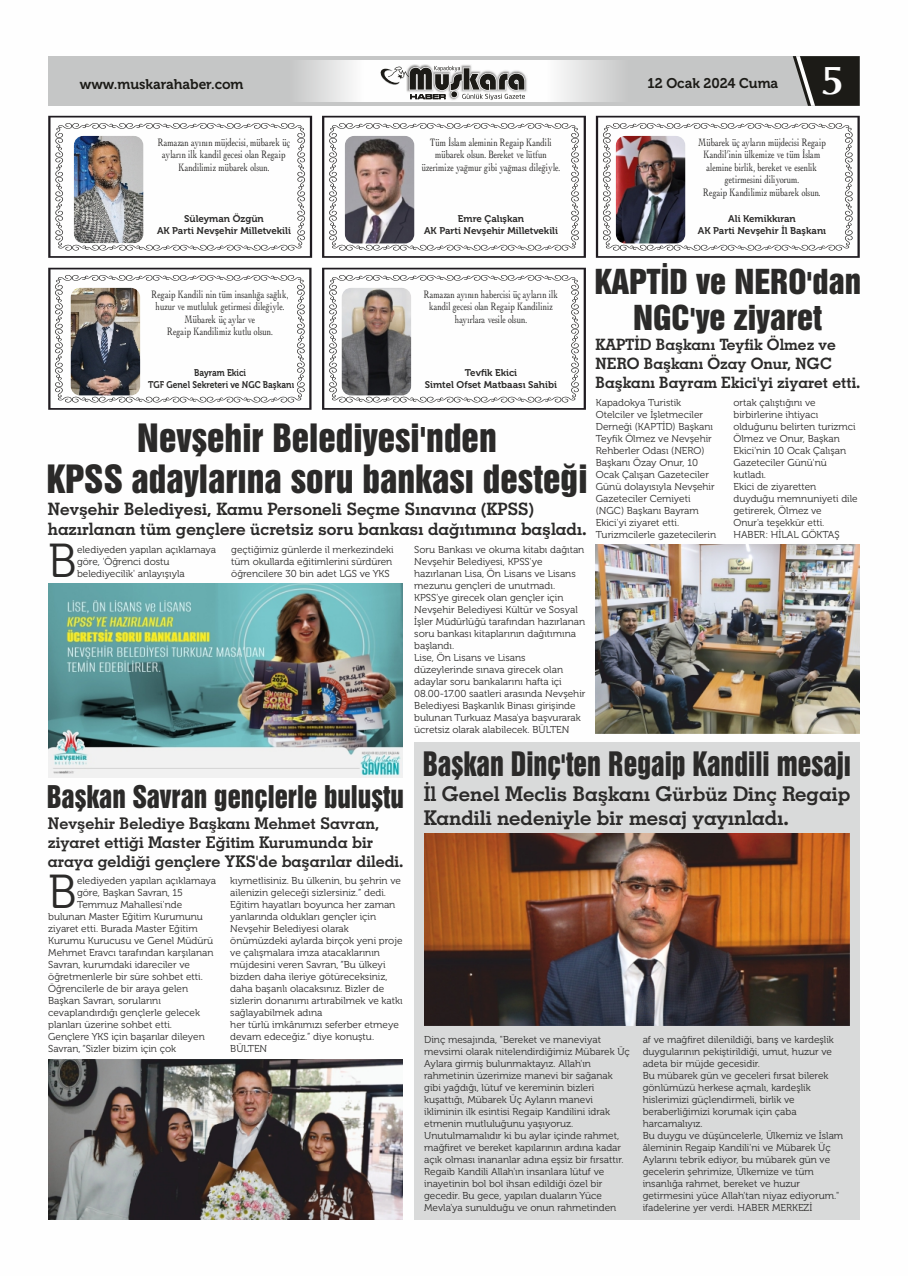
<style>
.page{position:relative;width:908px;height:1276px;background:#fff}
.page>*{position:absolute;margin:0;border:0;box-sizing:border-box;transform-origin:0 0}
.t1{font:47.5px "Museo 300";color:#2b2a29}
.t2{font:700 40.3px "Optima";color:#fefefe}
.t3{font:35.6px/41.1px "Swiss 921 BT";color:#2b2a29;text-align:center}
.t4{font:31.4px/36.3px "Swiss 921 BT";color:#2b2a29;text-align:center;scale:1.05 1}
.t5{font:30.7px "Swiss 921 BT";color:#2b2a29;scale:.9 1}
.t6{font:28.6px "Swiss 921 BT";color:#2b2a29;scale:.95 1}
.t7{font:20.4px/24.4px "Geometric Slabserif 703 Bold BT";color:#2b2a29}
.t8{font:17.1px/20.5px "Geometric Slabserif 703 Bold BT";color:#2b2a29}
.t9{font:16.1px/19.3px "Geometric Slabserif 703 Bold BT";color:#2b2a29}
.t10{font:15.7px/18.8px "Geometric Slabserif 703 Bold BT";color:#2b2a29}
.t11{font:14px "Museo 700";color:#1c1b17}
.t12{font:11px/12.5px "Albatross";color:#2b2a29;text-align:center}
.t13{font:10px/12px "Museo 300";color:#2b2a29}
.t14{font:9.7px/11.7px "Museo 700";color:#2b2a29;text-align:center}
.t15{font:9.7px/11.7px "Museo 700";color:#2b2a29;text-align:center;scale:.87 1}
</style>
<div class="page">
<div style="left:48px;top:56px;width:811px;height:50px;background:#c5c6c6"></div>
<img style="left:303px;top:60px;width:310px;height:42px">
<svg style="left:792px;top:56px;width:67px;height:50px;background:#3f3e3b"></svg>
<img style="left:406px;top:65px;width:121px;height:35px">
<svg style="left:379px;top:66px;width:146px;height:36px;background:#a6a6a4"></svg>
<svg style="left:322px;top:116px;width:263px;height:142px"></svg>
<svg style="left:48px;top:116px;width:264px;height:142px"></svg>
<svg style="left:48px;top:268px;width:263px;height:142px"></svg>
<svg style="left:322px;top:268px;width:263px;height:142px"></svg>
<svg style="left:595px;top:116px;width:264px;height:142px"></svg>
<img style="left:595px;top:544px;width:264px;height:189px">
<div style="left:414px;top:742px;width:445px;height:477px;background:#d9dada"></div>
<img style="left:424px;top:834px;width:425px;height:191px">
<img style="left:48px;top:1059px;width:354px;height:160px">
<img style="left:48px;top:583px;width:355px;height:195px">
<h3 class="t11" style="left:80px;top:78px;width:165px">www.muskarahaber.com</h3>
<h3 class="t11" style="left:647px;top:78px;width:132px">12 Ocak 2024 Cuma</h3>
<h2 class="t2" style="left:820px;top:63px;width:26px">5</h2>
<p class="t12" style="left:158px;top:137px;width:134px">Ramazan ayının müjdecisi, mübarek üç ayların ilk kandil gecesi olan Regaip<br>Kandilimiz mübarek olsun.</p>
<p class="t14" style="left:157px;top:214px;width:135px">Süleyman Özgün<br>AK Parti Nevşehir Milletvekili</p>
<p class="t12" style="left:421px;top:137px;width:140px">Tüm İslam aleminin Regaip Kandili mübarek olsun. Bereket ve lütfun üzerimize yağmur gibi yağması dileğiyle.</p>
<p class="t14" style="left:424px;top:214px;width:135px">Emre Çalışkan<br>AK Parti Nevşehir Milletvekili</p>
<p class="t12" style="left:697px;top:137px;width:129px">Mübarek üç ayların müjdecisi Regaip Kandil'inin ülkemize ve tüm İslam alemine birlik, bereket ve esenlik getirmesini diliyorum.<br>Regaip Kandilimiz mübarek olsun.</p>
<p class="t14" style="left:697px;top:214px;width:130px">Ali Kemikkıran<br>AK Parti Nevşehir İl Başkanı</p>
<h3 class="t4" style="left:594px;top:268px;width:255px">KAPTİD ve NERO'dan<br>NGC'ye ziyaret</h3>
<h3 class="t10" style="left:595px;top:337px;width:266px">KAPTİD Başkanı Teyfik Ölmez ve<br>NERO Başkanı Özay Onur, NGC<br>Başkanı Bayram Ekici'yi ziyaret etti.</h3>
<p class="t13" style="left:595px;top:397px;width:122px">Kapadokya Turistik<br>Otelciler ve İşletmeciler<br>Derneği (KAPTİD) Başkanı<br>Teyfik Ölmez ve Nevşehir<br>Rehberler Odası (NERO)<br>Başkanı Özay Onur, 10<br>Ocak Çalışan Gazeteciler<br>Günü dolayısıyla Nevşehir<br>Gazeteciler Cemiyeti (NGC) Başkanı Bayram<br>Ekici'yi ziyaret etti.<br>Turizmcilerle gazetecilerin</p>
<p class="t13" style="left:733px;top:397px;width:126px">ortak çalıştığını ve birbirlerine ihtiyacı olduğunu belirten turizmci<br>Ölmez ve Onur, Başkan<br>Ekici'nin 10 Ocak Çalışan<br>Gazeteciler Günü'nü kutladı.<br>Ekici de ziyaretten duyduğu memnuniyeti dile getirerek, Ölmez ve<br>Onur'a teşekkür etti.<br>HABER: HİLAL GÖKTAŞ</p>
<p class="t12" style="left:151px;top:289px;width:138px">Regaip Kandili’nin tüm insanlığa sağlık, huzur ve mutluluk getirmesi dileğiyle.<br>Mübarek üç aylar ve<br>Regaip Kandilimiz kutlu olsun.</p>
<p class="t15" style="left:148px;top:368px;width:169px">Bayram Ekici<br>TGF Genel Sekreteri ve NGC Başkanı</p>
<p class="t12" style="left:423px;top:289px;width:136px">Ramazan ayının habercisi üç ayların ilk kandil gecesi olan Regaip Kandiliniz hayırlara vesile olsun.</p>
<p class="t14" style="left:424px;top:368px;width:133px">Tevfik Ekici<br>Simtel Ofset Matbaası Sahibi</p>
<h3 class="t3" style="left:47px;top:422px;width:542px">Nevşehir Belediyesi'nden<br>KPSS adaylarına soru bankası desteği</h3>
<h3 class="t8" style="left:48px;top:500px;width:540px">Nevşehir Belediyesi, Kamu Personeli Seçme Sınavına (KPSS) hazırlanan tüm gençlere ücretsiz soru bankası dağıtımına başladı.</h3>
<h1 class="t1" style="left:48px;top:541px;width:30px">B</h1>
<p class="t13" style="left:77px;top:544px;width:141px">elediyeden yapılan açıklamaya göre, 'Öğrenci dostu belediyecilik' anlayışıyla</p>
<p class="t13" style="left:231px;top:544px;width:164px">geçtiğimiz günlerde il merkezindeki tüm okullarda eğitimlerini sürdüren öğrencilere 30 bin adet LGS ve YKS</p>
<p class="t13" style="left:414px;top:544px;width:173px">Soru Bankası ve okuma kitabı dağıtan Nevşehir Belediyesi, KPSS'ye hazırlanan Lisa, Ön Lisans ve Lisans mezunu gençleri de unutmadı.<br>KPSS'ye girecek olan gençler için Nevşehir Belediyesi Kültür ve Sosyal İşler Müdürlüğü tarafından hazırlanan soru bankası kitaplarının dağıtımına başlandı.<br>Lise, Ön Lisans ve Lisans düzeylerinde sınava girecek olan adaylar soru bankalarını hafta içi 08.00-17.00 saatleri arasında Nevşehir Belediyesi Başkanlık Binası girişinde bulunan Turkuaz Masa'ya başvurarak ücretsiz olarak alabilecek. BÜLTEN</p>
<h3 class="t5" style="left:423px;top:752px;width:477px">Başkan Dinç'ten Regaip Kandili mesajı</h3>
<h3 class="t7" style="left:423px;top:783px;width:428px">İl Genel Meclis Başkanı Gürbüz Dinç Regaip<br>Kandili nedeniyle bir mesaj yayınladı.</h3>
<h3 class="t6" style="left:47px;top:786px;width:377px">Başkan Savran gençlerle buluştu</h3>
<h3 class="t9" style="left:48px;top:814px;width:357px">Nevşehir Belediye Başkanı Mehmet Savran, ziyaret ettiği Master Eğitim Kurumunda bir araya geldiği gençlere YKS'de başarılar diledi.</h3>
<p class="t13" style="left:77px;top:875px;width:141px">elediyeden yapılan açıklamaya</p>
<h1 class="t1" style="left:48px;top:872px;width:30px">B</h1>
<p class="t13" style="left:230px;top:875px;width:174px">kıymetlisiniz. Bu ülkenin, bu şehrin ve ailenizin geleceği sizlersiniz.” dedi.<br>Eğitim hayatları boyunca her zaman yanlarında oldukları gençler için Nevşehir Belediyesi olarak önümüzdeki aylarda birçok yeni proje ve çalışmalara imza atacaklarının müjdesini veren Savran, “Bu ülkeyi bizden daha ileriye götüreceksiniz, daha başarılı olacaksınız. Bizler de sizlerin donanımı artırabilmek ve katkı sağlayabilmek adına<br>her türlü imkânımızı seferber etmeye devam edeceğiz.” diye konuştu.<br>BÜLTEN</p>
<p class="t13" style="left:77px;top:887px;width:107px">göre, Başkan Savran, 15</p>
<p class="t13" style="left:77px;top:899px;width:107px">Temmuz Mahallesi'nde</p>
<p class="t13" style="left:48px;top:911px;width:156px">bulunan Master Eğitim Kurumunu</p>
<p class="t13" style="left:48px;top:923px;width:151px">ziyaret etti. Burada Master Eğitim</p>
<p class="t13" style="left:48px;top:935px;width:166px">Kurumu Kurucusu ve Genel Müdürü</p>
<p class="t13" style="left:48px;top:947px;width:167px">Mehmet Eravcı tarafından karşılanan</p>
<p class="t13" style="left:48px;top:959px;width:143px">Savran, kurumdaki idareciler ve</p>
<p class="t13" style="left:48px;top:971px;width:156px">öğretmenlerle bir süre sohbet etti.</p>
<p class="t13" style="left:48px;top:983px;width:141px">Öğrencilerle de bir araya gelen</p>
<p class="t13" style="left:48px;top:995px;width:114px">Başkan Savran, sorularını</p>
<p class="t13" style="left:48px;top:1007px;width:153px">cevaplandırdığı gençlerle gelecek</p>
<p class="t13" style="left:48px;top:1019px;width:125px">planları üzerine sohbet etti.</p>
<p class="t13" style="left:48px;top:1031px;width:158px">Gençlere YKS için başarılar dileyen</p>
<p class="t13" style="left:48px;top:1043px;width:129px">Savran, “Sizler bizim için çok</p>
<p class="t13" style="left:424px;top:1034px;width:207px">Dinç mesajında, "Bereket ve maneviyat mevsimi olarak nitelendirdiğimiz Mübarek Üç Aylara girmiş bulunmaktayız. Allah'ın rahmetinin üzerimize manevi bir sağanak gibi yağdığı, lütuf ve kereminin bizleri kuşattığı, Mübarek Üç Ayların manevi ikliminin ilk esintisi Regaip Kandilini idrak etmenin mutluluğunu yaşıyoruz.<br>Unutulmamalıdır ki bu aylar içinde rahmet, mağfiret ve bereket kapılarının ardına kadar açık olması inananlar adına eşsiz bir fırsattır.<br>Regaib Kandili Allah'ın insanlara lütuf ve inayetinin bol bol ihsan edildiği özel bir gecedir. Bu gece, yapılan duaların Yüce Mevla'ya sunulduğu ve onun rahmetinden</p>
<p class="t13" style="left:642px;top:1034px;width:202px">af ve mağfiret dilenildiği, barış ve kardeşlik duygularının pekiştirildiği, umut, huzur ve adeta bir müjde gecesidir.<br>Bu mübarek gün ve geceleri fırsat bilerek gönlümüzü herkese açmalı, kardeşlik hislerimizi güçlendirmeli, birlik ve beraberliğimizi korumak için çaba harcamalıyız.<br>Bu duygu ve düşüncelerle, Ülkemiz ve İslam âleminin Regaip Kandili'ni ve Mübarek Üç Aylarını tebrik ediyor, bu mübarek gün ve gecelerin şehrimize, Ülkemize ve tüm insanlığa rahmet, bereket ve huzur getirmesini yüce Allah'tan niyaz ediyorum." ifadelerine yer verdi. HABER MERKEZİ</p>
</div>
